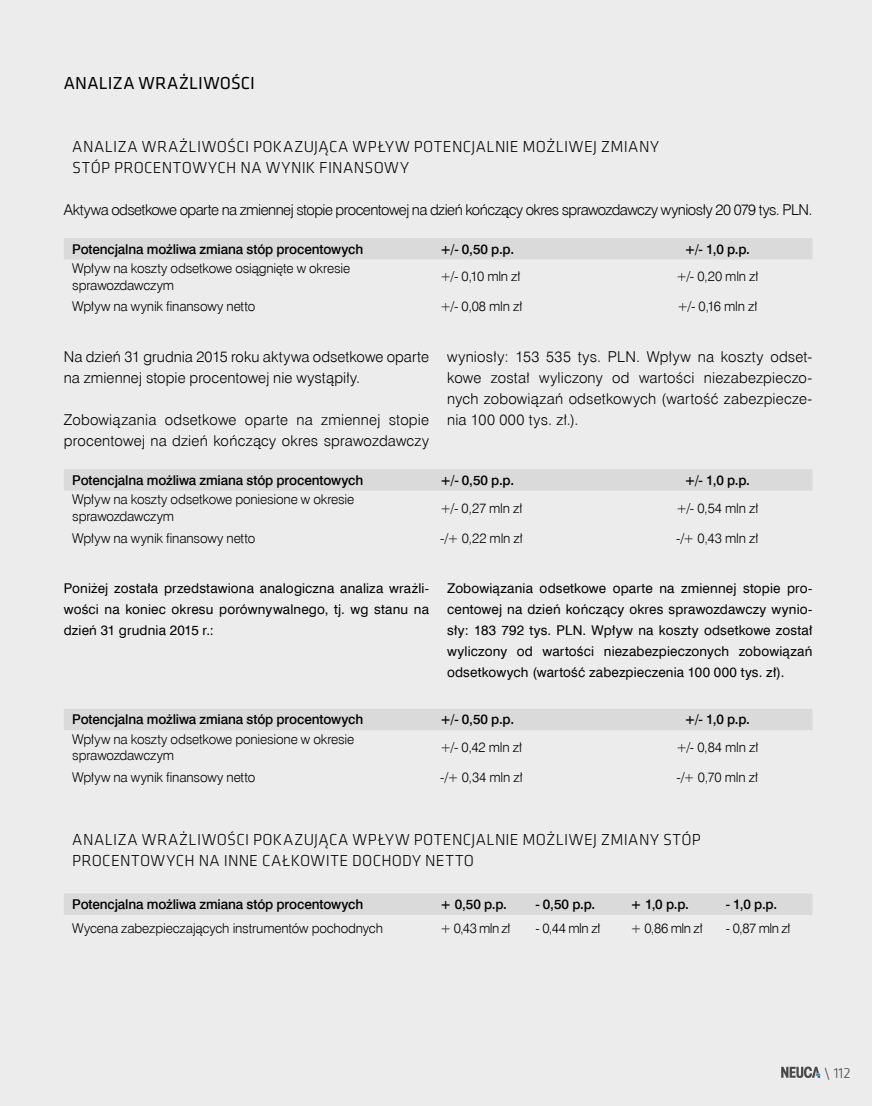
<style>
.page{position:relative;width:872px;height:1106px;background:#ececed}
.page>*{position:absolute;margin:0;border:0;box-sizing:border-box;transform-origin:0 0}
.t1{font:18px "Klavika Basic";letter-spacing:.01em;color:#000}
.t2{font:300 16.5px/21px "Klavika";letter-spacing:.02em;color:#000}
.t3{font:15px/21px "Swis 721 Lt EU";letter-spacing:.005em;color:#000}
.t4{font:15px "Swis 721 Lt EU";letter-spacing:-.035em;color:#000}
.t5{font:300 15px "Klavika";color:#494948}
.t6{font:13.5px/16.2px "Swis 721 Lt EU";letter-spacing:-.015em;color:#000}
.t7{font:13.5px/21px "Swis 721 EU";letter-spacing:.01em;color:#000;text-align:justify}
.t8{font:13.5px "Swis 721 Md EU";letter-spacing:-.01em;color:#000}
</style>
<div class="page">
<div style="left:64px;top:238px;width:748px;height:21px;background:#dadada"></div>
<div style="left:64px;top:469px;width:748px;height:21px;background:#dadada"></div>
<div style="left:64px;top:709px;width:748px;height:21px;background:#dadada"></div>
<div style="left:64px;top:894px;width:748px;height:21px;background:#dadada"></div>
<svg style="left:781px;top:1066px;width:39px;height:11px"></svg>
<h1 class="t1" style="left:64px;top:71px;width:192px">ANALIZA WRAŻLIWOŚCI</h1>
<p class="t2" style="left:72px;top:136px;width:588px">ANALIZA WRAŻLIWOŚCI POKAZUJĄCA WPŁYW POTENCJALNIE MOŻLIWEJ ZMIANY<br>STÓP PROCENTOWYCH NA WYNIK FINANSOWY</p>
<p class="t4" style="left:64px;top:201px;width:750px">Aktywa odsetkowe oparte na zmiennej stopie procentowej na dzień kończący okres sprawozdawczy wyniosły 20 079 tys. PLN.</p>
<p class="t8" style="left:72px;top:240px;width:292px">Potencjalna możliwa zmiana stóp procentowych</p>
<p class="t8" style="left:440px;top:240px;width:75px">+/- 0,50 p.p.</p>
<p class="t8" style="left:684px;top:240px;width:67px">+/- 1,0 p.p.</p>
<p class="t6" style="left:72px;top:261px;width:279px">Wpływ na koszty odsetkowe osiągnięte w okresie sprawozdawczym</p>
<p class="t6" style="left:440px;top:269px;width:82px">+/- 0,10 mln zł</p>
<p class="t6" style="left:676px;top:269px;width:84px">+/- 0,20 mln zł</p>
<p class="t6" style="left:72px;top:299px;width:184px">Wpływ na wynik finansowy netto</p>
<p class="t6" style="left:440px;top:299px;width:84px">+/- 0,08 mln zł</p>
<p class="t6" style="left:677px;top:299px;width:82px">+/- 0,16 mln zł</p>
<p class="t3" style="left:64px;top:347px;width:367px">Na dzień 31 grudnia 2015 roku aktywa odsetkowe oparte na zmiennej stopie procentowej nie wystąpiły.</p>
<p class="t3" style="left:64px;top:410px;width:367px">Zobowiązania odsetkowe oparte na zmiennej stopie procentowej na dzień kończący okres sprawozdawczy</p>
<p class="t3" style="left:447px;top:347px;width:367px;text-align:justify">wyniosły: 153 535 tys. PLN. Wpływ na koszty odset&shy;kowe został wyliczony od wartości niezabezpieczo&shy;nych zobowiązań odsetkowych (wartość zabezpiecze&shy;nia 100 000 tys. zł.).</p>
<p class="t8" style="left:72px;top:471px;width:292px">Potencjalna możliwa zmiana stóp procentowych</p>
<p class="t8" style="left:440px;top:471px;width:75px">+/- 0,50 p.p.</p>
<p class="t8" style="left:684px;top:471px;width:67px">+/- 1,0 p.p.</p>
<p class="t6" style="left:72px;top:492px;width:283px">Wpływ na koszty odsetkowe poniesione w okresie sprawozdawczym</p>
<p class="t6" style="left:440px;top:500px;width:84px">+/- 0,27 mln zł</p>
<p class="t6" style="left:676px;top:500px;width:84px">+/- 0,54 mln zł</p>
<p class="t6" style="left:72px;top:530px;width:184px">Wpływ na wynik finansowy netto</p>
<p class="t6" style="left:440px;top:530px;width:84px">-/+ 0,22 mln zł</p>
<p class="t6" style="left:676px;top:530px;width:84px">-/+ 0,43 mln zł</p>
<p class="t7" style="left:64px;top:578px;width:367px">Poniżej została przedstawiona analogiczna analiza wrażli&shy;wości na koniec okresu porównywalnego, tj. wg stanu na dzień 31 grudnia 2015 r.:</p>
<p class="t7" style="left:447px;top:578px;width:367px">Zobowiązania odsetkowe oparte na zmiennej stopie pro&shy;centowej na dzień kończący okres sprawozdawczy wynio&shy;sły: 183 792 tys. PLN. Wpływ na koszty odsetkowe został wyliczony od wartości niezabezpieczonych zobowiązań odsetkowych (wartość zabezpieczenia 100 000 tys. zł).</p>
<p class="t8" style="left:72px;top:711px;width:292px">Potencjalna możliwa zmiana stóp procentowych</p>
<p class="t8" style="left:440px;top:711px;width:75px">+/- 0,50 p.p.</p>
<p class="t8" style="left:684px;top:711px;width:67px">+/- 1,0 p.p.</p>
<p class="t6" style="left:72px;top:731px;width:283px">Wpływ na koszty odsetkowe poniesione w okresie sprawozdawczym</p>
<p class="t6" style="left:440px;top:739px;width:83px">+/- 0,42 mln zł</p>
<p class="t6" style="left:676px;top:739px;width:84px">+/- 0,84 mln zł</p>
<p class="t6" style="left:72px;top:769px;width:184px">Wpływ na wynik finansowy netto</p>
<p class="t6" style="left:440px;top:769px;width:84px">-/+ 0,34 mln zł</p>
<p class="t6" style="left:676px;top:769px;width:83px">-/+ 0,70 mln zł</p>
<p class="t2" style="left:72px;top:829px;width:630px">ANALIZA WRAŻLIWOŚCI POKAZUJĄCA WPŁYW POTENCJALNIE MOŻLIWEJ ZMIANY STÓP<br>PROCENTOWYCH NA INNE CAŁKOWITE DOCHODY NETTO</p>
<p class="t8" style="left:72px;top:896px;width:292px">Potencjalna możliwa zmiana stóp procentowych</p>
<p class="t8" style="left:440px;top:896px;width:68px">+ 0,50 p.p.</p>
<p class="t8" style="left:535px;top:896px;width:61px">- 0,50 p.p.</p>
<p class="t8" style="left:630px;top:896px;width:60px">+ 1,0 p.p.</p>
<p class="t8" style="left:725px;top:896px;width:53px">- 1,0 p.p.</p>
<p class="t6" style="left:72px;top:920px;width:312px">Wycena zabezpieczających instrumentów pochodnych</p>
<p class="t6" style="left:440px;top:920px;width:72px">+ 0,43 mln zł</p>
<p class="t6" style="left:535px;top:920px;width:66px">- 0,44 mln zł</p>
<p class="t6" style="left:630px;top:920px;width:73px">+ 0,86 mln zł</p>
<p class="t6" style="left:725px;top:920px;width:66px">- 0,87 mln zł</p>
<p class="t5" style="left:823px;top:1064px;width:28px">\ 112</p>
</div>
